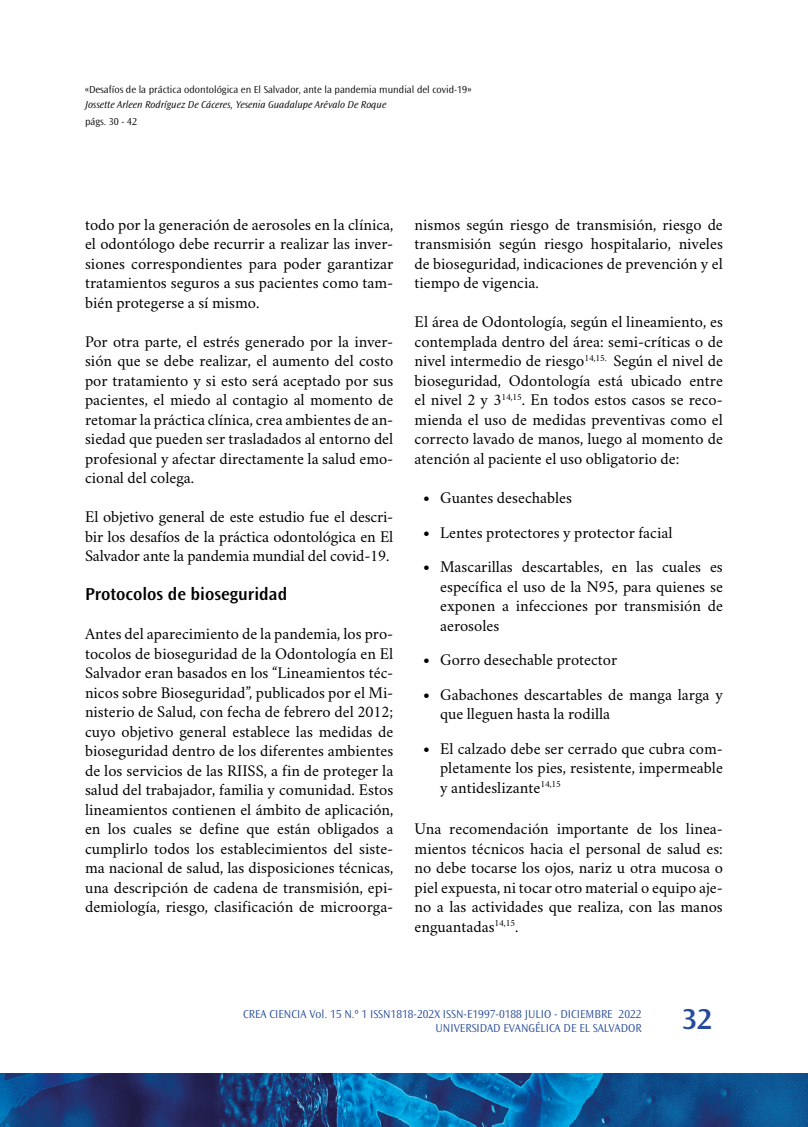
<style>
.page{position:relative;width:808px;height:1127px;background:#fff}
.page>*{position:absolute;margin:0;border:0;box-sizing:border-box;transform-origin:0 0}
.t1{font:600 30px "Ocean Sans Std";color:#264a99}
.t2{font:600 18px "Ocean Sans Std";color:#000}
.t3{font:16.5px/19.5px "Crimson";color:#000;text-align:justify}
.t4{font:300 12px/13.5px "Ocean Sans Std";color:#264a99;text-align:right}
.t5{font:300 10.5px "Ocean Sans Std";color:#000}
.t6{font:italic 300 10.5px "Ocean Sans Std";color:#000}
.s1{font-weight:700}
</style>
<div class="page">
<svg style="left:0;top:1073px;width:808px;height:54px;background:#124f8b"></svg>
<p class="t5" style="left:85px;top:83px;width:388px">«Desafíos de la práctica odontológica en El Salvador, ante la pandemia mundial del covid-19»</p>
<p class="t6" style="left:85px;top:98px;width:303px">Jossette Arleen Rodríguez De Cáceres, Yesenia Guadalupe Arévalo De Roque</p>
<p class="t5" style="left:85px;top:116px;width:54px">págs. 30 - 42</p>
<p class="t3" style="left:85px;top:212px;width:310px">todo por la generación de aerosoles en la clínica, el odontólogo debe recurrir a realizar las inver&shy;siones correspondientes para poder garantizar tratamientos seguros a sus pacientes como tam&shy;bién protegerse a sí mismo.</p>
<p class="t3" style="left:85px;top:329px;width:310px">Por otra parte, el estrés generado por la inver&shy;sión que se debe realizar, el aumento del costo por tratamiento y si esto será aceptado por sus pacientes, el miedo al contagio al momento de retomar la práctica clínica, crea ambientes de an&shy;siedad que pueden ser trasladados al entorno del profesional y afectar directamente la salud emo&shy;cional del colega.</p>
<p class="t3" style="left:85px;top:505px;width:310px">El objetivo general de este estudio fue el descri&shy;bir los desafíos de la práctica odontológica en El Salvador ante la pandemia mundial del covid-19.</p>
<p class="t2" style="left:85px;top:584px;width:204px">Protocolos de bioseguridad</p>
<p class="t3" style="left:85px;top:622px;width:310px">Antes del aparecimiento de la pandemia, los pro&shy;tocolos de bioseguridad de la Odontología en El Salvador eran basados en los “Lineamientos téc&shy;nicos sobre Bioseguridad”, publicados por el Mi&shy;nisterio de Salud, con fecha de febrero del 2012; cuyo objetivo general establece las medidas de bioseguridad dentro de los diferentes ambientes de los servicios de las RIISS, a fin de proteger la salud del trabajador, familia y comunidad. Estos lineamientos contienen el ámbito de aplicación, en los cuales se define que están obligados a cumplirlo todos los establecimientos del siste&shy;ma nacional de salud, las disposiciones técnicas, una descripción de cadena de transmisión, epi&shy;demiología, riesgo, clasificación de microorga-</p>
<p class="t3" style="left:415px;top:212px;width:310px">nismos según riesgo de transmisión, riesgo de transmisión según riesgo hospitalario, niveles de bioseguridad, indicaciones de prevención y el tiempo de vigencia.</p>
<p class="t3" style="left:415px;top:310px;width:310px">El área de Odontología, según el lineamiento, es contemplada dentro del área: semi-críticas o de nivel intermedio de riesgo<sup>14,15.</sup> Según el nivel de bioseguridad, Odontología está ubicado entre el nivel 2 y 3<sup>14,15</sup>. En todos estos casos se reco&shy;mienda el uso de medidas preventivas como el correcto lavado de manos, luego al momento de atención al paciente el uso obligatorio de:</p>
<p class="t3" style="left:423px;top:486px;width:150px"><span class="s1">•</span> Guantes desechables</p>
<p class="t3" style="left:423px;top:521px;width:251px"><span class="s1">•</span> Lentes protectores y protector facial</p>
<p class="t3" style="left:440px;top:555px;width:284px;text-indent:-17px"><span class="s1">•</span> Mascarillas descartables, en las cuales es específica el uso de la N95, para quienes se exponen a infecciones por transmisión de aerosoles</p>
<p class="t3" style="left:423px;top:648px;width:196px"><span class="s1">•</span> Gorro desechable protector</p>
<p class="t3" style="left:440px;top:683px;width:284px;text-indent:-17px"><span class="s1">•</span> Gabachones descartables de manga larga y que lleguen hasta la rodilla</p>
<p class="t3" style="left:440px;top:737px;width:284px;text-indent:-17px"><span class="s1">•</span> El calzado debe ser cerrado que cubra com&shy;pletamente los pies, resistente, impermeable y antideslizante<sup>14,15</sup></p>
<p class="t3" style="left:415px;top:817px;width:310px">Una recomendación importante de los linea&shy;mientos técnicos hacia el personal de salud es: no debe tocarse los ojos, nariz u otra mucosa o piel expuesta, ni tocar otro material o equipo aje&shy;no a las actividades que realiza, con las manos enguantadas<sup>14,15</sup>.</p>
<p class="t4" style="left:243px;top:1007px;width:400px">CREA CIENCIA Vol. 15 N.º 1 ISSN1818-202X ISSN-E1997-0188 JULIO - DICIEMBRE 2022<br>UNIVERSIDAD EVANGÉLICA DE EL SALVADOR</p>
<h1 class="t1" style="left:682px;top:1002px;width:32px">32</h1>
</div>
